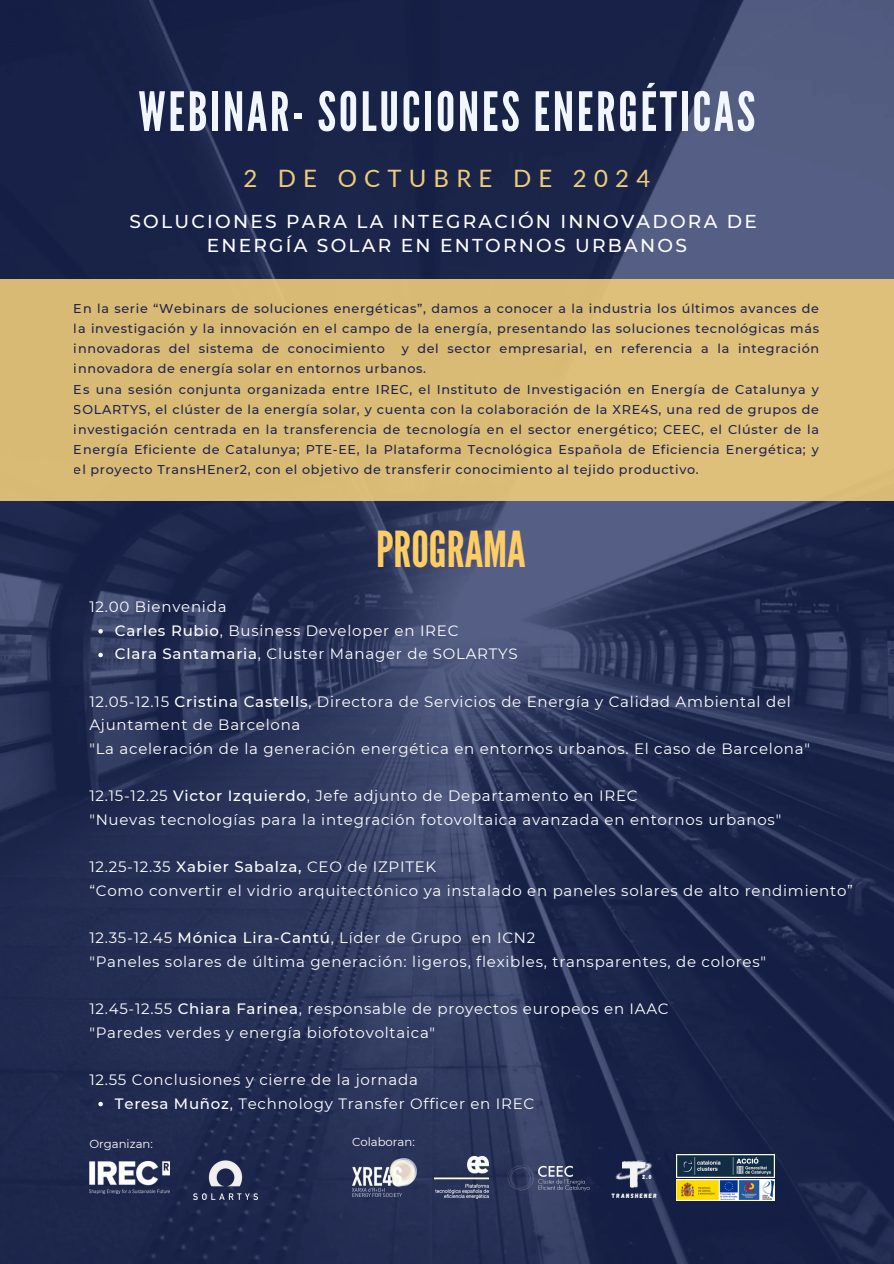
<style>
.page{position:relative;width:894px;height:1264px;background:#fff}
.page>*{position:absolute;margin:0;border:0;box-sizing:border-box;transform-origin:0 0}
.t1{font:54px "League Gothic";letter-spacing:.05em;color:#f2f7ff}
.t2{font:49.5px "League Gothic";color:#fecd65}
.t3{font:24px "Lato";letter-spacing:.3em;color:#efcc7a}
.t4{font:500 18.6px/24.8px "Montserrat";letter-spacing:.12em;color:#fff;text-align:center}
.t5{font:15px/23.7px "Montserrat";letter-spacing:.05em;color:#fff}
.t6{font:500 12.75px/20.2px "Montserrat";letter-spacing:.05em;color:#0a1349;text-align:justify}
.t7{font:11.7px "Montserrat";color:#fff}
.t8{font:6.3px "Gagalin";letter-spacing:.2em;color:#fff}
.t9{font:5.85px "Gagalin";color:#fff}
.s1{font-weight:500}
</style>
<div class="page">
<img style="left:0;top:0;width:893px;height:1263px">
<div style="left:0;top:279px;width:893px;height:221px;background:#d9bb75"></div>
<img style="left:352px;top:1158px;width:64px;height:38px">
<img style="left:506px;top:1161px;width:86px;height:32px">
<img style="left:434px;top:1156px;width:54px;height:42px">
<img style="left:622px;top:1187px;width:24px;height:1px">
<img style="left:613px;top:1156px;width:42px;height:31px">
<img style="left:193px;top:1155px;width:64px;height:44px">
<img style="left:676px;top:1154px;width:98px;height:22px">
<img style="left:676px;top:1179px;width:98px;height:21px">
<img style="left:89px;top:1161px;width:80px;height:32px">
<svg style="left:98px;top:629px;width:5px;height:4px"></svg>
<svg style="left:98px;top:652px;width:5px;height:5px"></svg>
<svg style="left:98px;top:1101px;width:5px;height:5px"></svg>
<p class="t1" style="left:138px;top:80px;width:618px">WEBINAR- SOLUCIONES ENERGÉTICAS</p>
<p class="t3" style="left:243px;top:163px;width:408px">2 DE OCTUBRE DE 2024</p>
<p class="t4" style="left:129px;top:209px;width:628px">SOLUCIONES PARA LA INTEGRACIÓN INNOVADORA DE<br>ENERGÍA SOLAR EN ENTORNOS URBANOS</p>
<p class="t6" style="left:74px;top:298px;width:746px">En la serie “Webinars de soluciones energéticas”, damos a conocer a la industria los últimos avances de la investigación y la innovación en el campo de la energía, presentando las soluciones tecnológicas más innovadoras del sistema de conocimiento</p>
<p class="t6" style="left:74px;top:338px;width:746px;text-align:left;text-indent:328px">y del sector empresarial, en referencia a la integración innovadora de energía solar en entornos urbanos.<br>Es una sesión conjunta organizada entre IREC, el Instituto de Investigación en Energía de Catalunya y SOLARTYS, el clúster de la energía solar, y cuenta con la colaboración de la XRE4S, una red de grupos de investigación centrada en la transferencia de tecnología en el sector energético; CEEC, el Clúster de la Energía Eficiente de Catalunya; PTE-EE, la Plataforma Tecnológica Española de Eficiencia Energética; y el proyecto TransHEner2, con el objetivo de transferir conocimiento al tejido productivo.</p>
<p class="t2" style="left:376px;top:520px;width:151px">PROGRAMA</p>
<p class="t5" style="left:89px;top:595px;width:139px">12.00 Bienvenida</p>
<h4 class="t5" style="left:115px;top:618px;width:345px"><span class="s1">Carles Rubio</span>, Business Developer en IREC</h4>
<h4 class="t5" style="left:115px;top:642px;width:404px"><span class="s1">Clara Santamaria</span>, Cluster Manager de SOLARTYS</h4>
<h4 class="t5" style="left:89px;top:689px;width:722px">12.05-12.15 <span class="s1">Cristina Castells</span>, Directora de Servicios de Energía y Calidad Ambiental del<br>Ajuntament de Barcelona<br>"La aceleración de la generación energética en entornos urbanos. El caso de Barcelona"</h4>
<h4 class="t5" style="left:89px;top:784px;width:693px">12.15-12.25 <span class="s1">Victor Izquierdo</span>, Jefe adjunto de Departamento en IREC<br>"Nuevas tecnologías para la integración fotovoltaica avanzada en entornos urbanos"</h4>
<h4 class="t5" style="left:89px;top:855px;width:764px">12.25-12.35 <span class="s1">Xabier Sabalza,</span> CEO de IZPITEK<br>“Como convertir el vidrio arquitectónico ya instalado en paneles solares de alto rendimiento”</h4>
<h4 class="t5" style="left:89px;top:925px;width:678px">12.35-12.45 <span class="s1">Mónica Lira-Cantú</span>, Líder de Grupo en ICN2<br>"Paneles solares de última generación: ligeros, flexibles, transparentes, de colores"</h4>
<p class="t5" style="left:89px;top:996px;width:580px">12.45-12.55 <span class="s1">Chiara Farinea</span>, responsable de proyectos europeos en IAAC "Paredes verdes y energía biofotovoltaica"</p>
<p class="t5" style="left:89px;top:1067px;width:330px">12.55 Conclusiones y cierre de la jornada</p>
<p class="t5" style="left:115px;top:1091px;width:421px"><span class="s1">Teresa Muñoz</span>, Technology Transfer Officer en IREC</p>
<p class="t7" style="left:89px;top:1136px;width:65px">Organizan:</p>
<p class="t7" style="left:352px;top:1134px;width:64px">Colaboran:</p>
<p class="t9" style="left:642px;top:1172px;width:11px">2.0</p>
<p class="t8" style="left:611px;top:1191px;width:46px">TRANSHENER</p>
</div>
